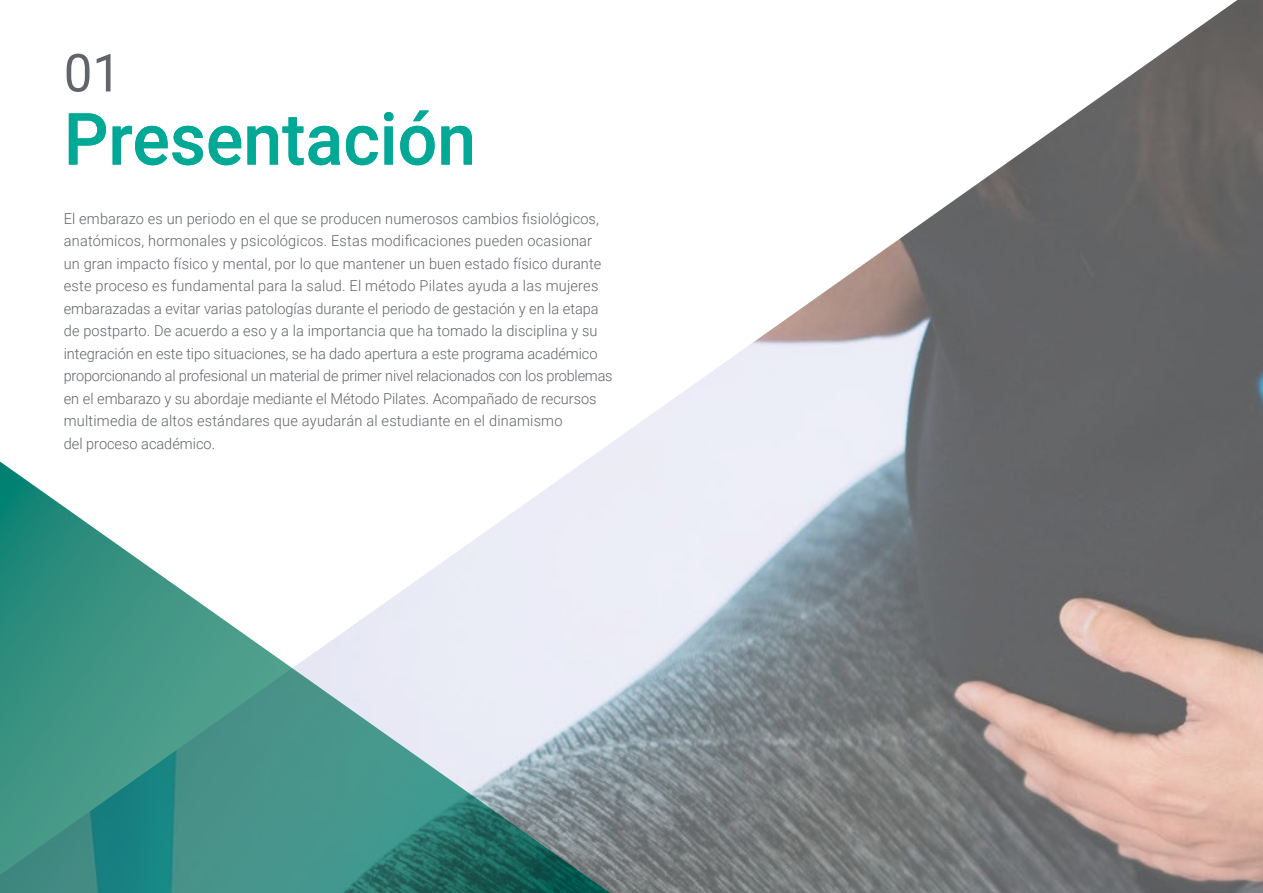
<style>
.page{position:relative;width:1263px;height:893px;background:#fff}
.page>*{position:absolute;margin:0;border:0;box-sizing:border-box;transform-origin:0 0}
.t1{font:500 72px "Roboto";color:#00a996}
.t2{font:52.5px "Roboto";color:#61646a}
.t3{font:300 15px/22.5px "Roboto";letter-spacing:.01em;color:#61646a}
</style>
<div class="page">
<img style="left:607px;top:0;width:656px;height:893px">
<svg style="left:0;top:446px;width:640px;height:447px"></svg>
<h2 class="t2" style="left:64px;top:36px;width:59px">01</h2>
<h1 class="t1" style="left:64px;top:89px;width:414px">Presentación</h1>
<p class="t3" style="left:64px;top:207px;width:550px">El embarazo es un periodo en el que se producen numerosos cambios fisiológicos, anatómicos, hormonales y psicológicos. Estas modificaciones pueden ocasionar<br>un gran impacto físico y mental, por lo que mantener un buen estado físico durante este proceso es fundamental para la salud. El método Pilates ayuda a las mujeres embarazadas a evitar varias patologías durante el periodo de gestación y en la etapa de postparto. De acuerdo a eso y a la importancia que ha tomado la disciplina y su integración en este tipo situaciones, se ha dado apertura a este programa académico proporcionando al profesional un material de primer nivel relacionados con los problemas en el embarazo y su abordaje mediante el Método Pilates. Acompañado de recursos multimedia de altos estándares que ayudarán al estudiante en el dinamismo<br>del proceso académico.</p>
</div>
